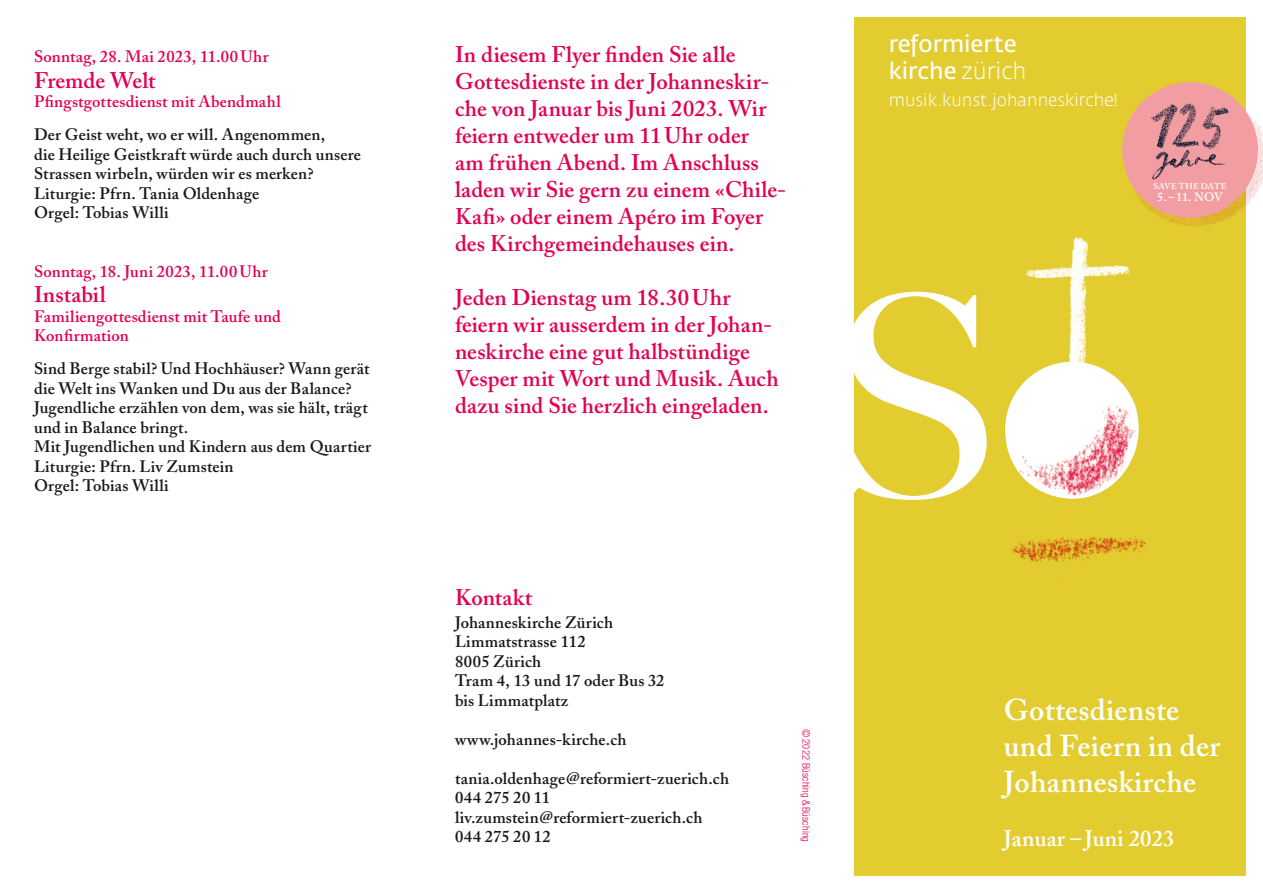
<style>
.page{position:relative;width:1263px;height:893px;background:#fff}
.page>*{position:absolute;margin:0;border:0;box-sizing:border-box;transform-origin:0 0}
.t1{font:500 282px "Big Caslon";color:#fff}
.t2{font:600 30px/36px "Adobe Caslon Pro";letter-spacing:.01em;color:#fff}
.t3{font:23.1px/26.8px "Fedra Sans Std";color:#fff}
.t4{font:600 22.5px/27px "Adobe Caslon Pro";letter-spacing:.005em;color:#e30052}
.t5{font:600 22.5px "Adobe Caslon";letter-spacing:.01em;color:#fff}
.t6{font:300 17.25px "Fedra Sans Std";color:#fff}
.t7{font:600 16.5px/19.5px "Adobe Caslon Pro";letter-spacing:.01em;color:#1a171c}
.t8{font:600 16.5px/19.5px "Adobe Caslon";letter-spacing:.01em;color:#1a171c}
.t9{font:600 16.5px/19.5px "Adobe Caslon Pro";letter-spacing:.015em;color:#e30052}
.t10{font:600 12.15px "Adobe Caslon";color:#fff}
.t11{font:300 condensed 10.5px "Helvetica Neue";letter-spacing:.015em;color:#e30052}
.t12{font:600 8.55px "Adobe Caslon";letter-spacing:.045em;color:#fff}
.s1{font-weight:300}
</style>
<div class="page">
<div style="left:855px;top:17px;width:391px;height:859px;background:#e3cc2f"></div>
<img style="left:1012px;top:405px;width:134px;height:176px">
<img style="left:1016px;top:236px;width:114px;height:169px">
<img style="left:1122px;top:82px;width:141px;height:145px">
<p class="t9" style="left:34px;top:47px;width:236px">Sonntag, 28. Mai 2023, 11.00Uhr</p>
<p class="t4" style="left:34px;top:66px;width:123px">Fremde Welt</p>
<p class="t9" style="left:34px;top:92px;width:248px">Pfingstgottesdienst mit Abendmahl</p>
<p class="t7" style="left:34px;top:125px;width:328px">Der Geist weht, wo er will. Angenommen,<br>die Heilige Geistkraft würde auch durch unsere Strassen wirbeln, würden wir es merken?<br>Liturgie: Pfrn. Tania Oldenhage<br>Orgel: Tobias Willi</p>
<p class="t9" style="left:34px;top:261px;width:235px">Sonntag, 18. Juni 2023, 11.00Uhr</p>
<p class="t4" style="left:34px;top:281px;width:73px">Instabil</p>
<p class="t9" style="left:34px;top:306px;width:248px">Familiengottesdienst mit Taufe und<br>Konfirmation</p>
<p class="t7" style="left:34px;top:359px;width:338px">Sind Berge stabil? Und Hochhäuser? Wann gerät die Welt ins Wanken und Du aus der Balance?<br>Jugendliche erzählen von dem, was sie hält, trägt und in Balance bringt.<br>Mit Jugendlichen und Kindern aus dem Quartier Liturgie: Pfrn. Liv Zumstein<br>Orgel: Tobias Willi</p>
<p class="t4" style="left:455px;top:41px;width:333px">In diesem Flyer finden Sie alle<br>Gottesdienste in der Johanneskir&shy;che von Januar bis Juni 2023. Wir feiern entweder um 11Uhr oder<br>am frühen Abend. Im Anschluss laden wir Sie gern zu einem «Chile-<br>Kafi» oder einem Apéro im Foyer des Kirchgemeindehauses ein.</p>
<p class="t4" style="left:455px;top:284px;width:325px">Jeden Dienstag um 18.30Uhr feiern wir ausserdem in der Johan&shy;neskirche eine gut halbstündige<br>Vesper mit Wort und Musik. Auch dazu sind Sie herzlich eingeladen.</p>
<p class="t4" style="left:455px;top:584px;width:79px">Kontakt</p>
<p class="t8" style="left:455px;top:612px;width:211px">Johanneskirche Zürich<br>Limmatstrasse 112<br>8005 Zürich<br>Tram 4, 13 und 17 oder Bus 32 bis Limmatplatz</p>
<p class="t8" style="left:455px;top:729px;width:173px">www.johannes-kirche.ch</p>
<p class="t8" style="left:455px;top:768px;width:276px">tania.oldenhage@reformiert-zuerich.ch<br>044 275 20 11 liv.zumstein@reformiert-zuerich.ch<br>044 275 20 12</p>
<p class="t11" style="left:812px;top:729px;width:114px;rotate:90deg">© 2022 Büsching &amp; Büsching</p>
<p class="t3" style="left:889px;top:30px;width:139px">reformierte kirche <span class="s1">zürich</span></p>
<p class="t6" style="left:889px;top:89px;width:231px">musik.kunst.johanneskirche!</p>
<p class="t12" style="left:1153px;top:181px;width:74px">SAVE THE DATE</p>
<p class="t10" style="left:1157px;top:190px;width:67px">5. – 11. NOV</p>
<h1 class="t1" style="left:829px;top:167px;width:316px">So</h1>
<h2 class="t2" style="left:1004px;top:692px;width:218px">Gottesdienste und Feiern in der<br>Johanneskirche</h2>
<p class="t5" style="left:1004px;top:825px;width:172px">Januar – Juni 2023</p>
</div>
